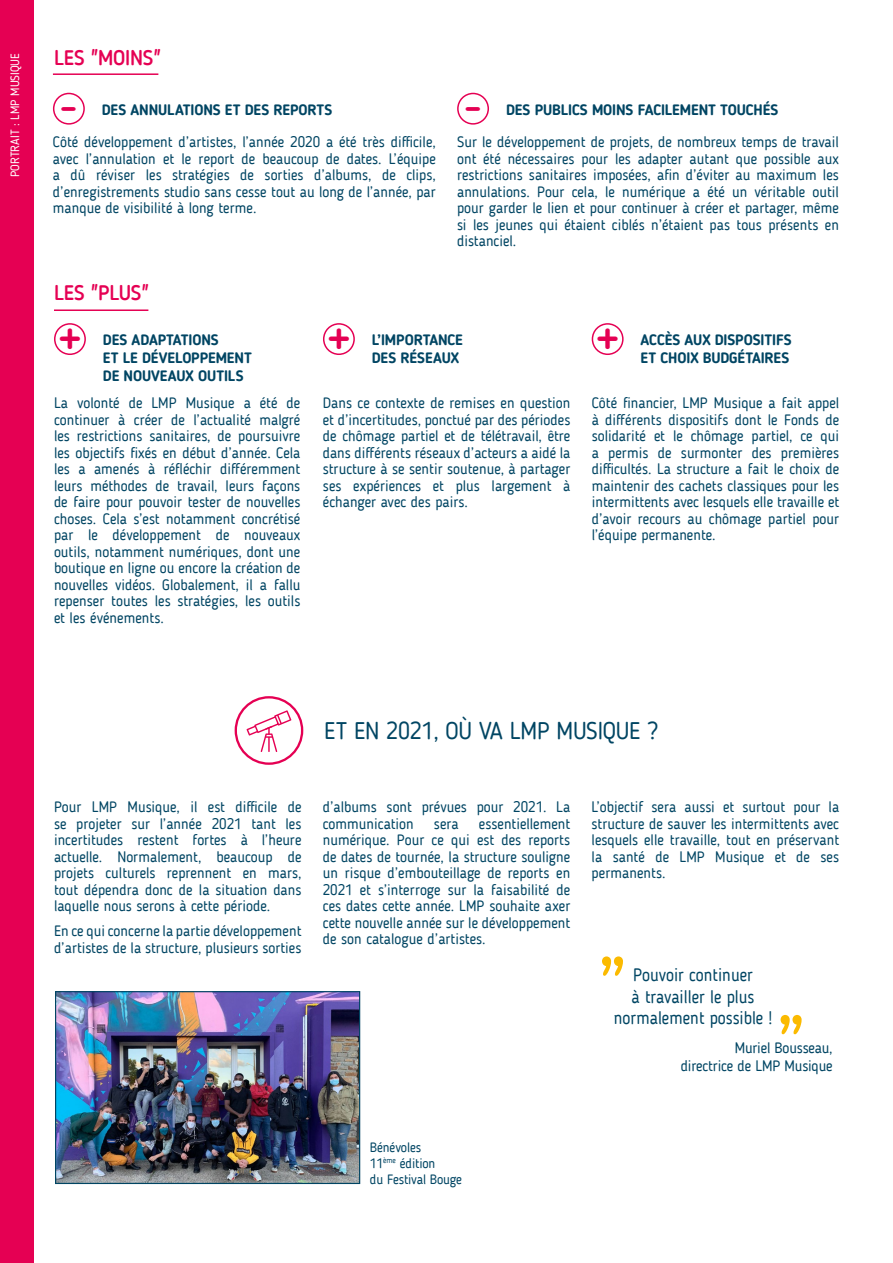
<style>
.page{position:relative;width:893px;height:1263px;background:#fff}
.page>*{position:absolute;margin:0;border:0;box-sizing:border-box;transform-origin:0 0}
.t1{font:500 40.5px "Blogger Sans";color:#e50053}
.t2{font:24px "Blogger Sans";letter-spacing:-.01em;color:#004563}
.t3{font:500 21px "Blogger Sans";letter-spacing:-.01em;color:#e50053}
.t4{font:18px/21.6px "Blogger Sans";color:#004563;text-align:center;scale:.96 1}
.t5{font:15px/16.5px "Blogger Sans";color:#004563;text-align:justify}
.t6{font:700 15px/18px "Blogger Sans";letter-spacing:-.01em;color:#004563}
.t7{font:13.5px/16.2px "Blogger Sans";letter-spacing:-.01em;color:#004563}
.t8{font:12px "Blogger Sans";color:#fff}
</style>
<div class="page">
<svg style="left:236px;top:697px;width:66px;height:67px"></svg>
<div style="left:235px;top:696px;width:68px;height:69px;border:2px solid #e50053;border-radius:50%"></div>
<svg style="left:246px;top:710px;width:45px;height:42px"></svg>
<div style="left:0;top:0;width:34px;height:1263px;background:#e50053"></div>
<hr style="left:53px;top:73px;width:105px;height:2px;background:#e50053">
<hr style="left:54px;top:309px;width:94px;height:2px;background:#e50053">
<div style="left:54px;top:323px;width:32px;height:32px;border:2px solid #e50053;border-radius:50%"></div>
<div style="left:323px;top:323px;width:32px;height:32px;border:2px solid #e50053;border-radius:50%"></div>
<div style="left:592px;top:323px;width:32px;height:32px;border:2px solid #e50053;border-radius:50%"></div>
<div style="left:53px;top:93px;width:32px;height:32px;border:2px solid #e50053;border-radius:50%"></div>
<div style="left:457px;top:93px;width:32px;height:32px;border:2px solid #e50053;border-radius:50%"></div>
<svg style="left:602px;top:956px;width:21px;height:20px"></svg>
<svg style="left:781px;top:1015px;width:21px;height:19px"></svg>
<img style="left:57px;top:993px;width:301px;height:189px">
<div style="left:55px;top:991px;width:305px;height:193px;border:1px solid #004563"></div>
<p class="t8" style="left:9px;top:177px;width:125px;rotate:-90deg">PORTRAIT : LMP MUSIQUE</p>
<h3 class="t3" style="left:54px;top:48px;width:108px">LES "MOINS"</h3>
<h1 class="t1" style="left:60px;top:87px;width:18px">-</h1>
<p class="t6" style="left:102px;top:102px;width:232px">DES ANNULATIONS ET DES REPORTS</p>
<p class="t5" style="left:53px;top:134px;width:384px">Côté développement d’artistes, l’année 2020 a été très difficile, avec l’annulation et le report de beaucoup de dates. L’équipe a dû réviser les stratégies de sorties d’albums, de clips, d’enregistrements studio sans cesse tout au long de l’année, par manque de visibilité à long terme.</p>
<h3 class="t3" style="left:54px;top:283px;width:97px">LES "PLUS"</h3>
<h1 class="t1" style="left:464px;top:87px;width:18px">-</h1>
<p class="t6" style="left:506px;top:102px;width:274px">DES PUBLICS MOINS FACILEMENT TOUCHÉS</p>
<p class="t5" style="left:457px;top:134px;width:383px">Sur le développement de projets, de nombreux temps de travail ont été nécessaires pour les adapter autant que possible aux restrictions sanitaires imposées, afin d’éviter au maximum les annulations. Pour cela, le numérique a été un véritable outil pour garder le lien et pour continuer à créer et partager, même si les jeunes qui étaient ciblés n’étaient pas tous présents en distanciel.</p>
<h1 class="t1" style="left:59px;top:319px;width:23px">+</h1>
<p class="t6" style="left:103px;top:331px;width:150px">DES ADAPTATIONS<br>ET LE DÉVELOPPEMENT<br>DE NOUVEAUX OUTILS</p>
<p class="t5" style="left:54px;top:396px;width:248px">La volonté de LMP Musique a été de continuer à créer de l’actualité malgré les restrictions sanitaires, de poursuivre les objectifs fixés en début d’année. Cela les a amenés à réfléchir différemment leurs méthodes de travail, leurs façons de faire pour pouvoir tester de nouvelles choses. Cela s’est notamment concrétisé par le développement de nouveaux outils, notamment numériques, dont une boutique en ligne ou encore la création de nouvelles vidéos. Globalement, il a fallu repenser toutes les stratégies, les outils et les événements.</p>
<h1 class="t1" style="left:328px;top:319px;width:23px">+</h1>
<p class="t6" style="left:372px;top:331px;width:93px">L’IMPORTANCE</p>
<p class="t6" style="left:372px;top:349px;width:89px">DES RÉSEAUX</p>
<h1 class="t1" style="left:597px;top:319px;width:23px">+</h1>
<p class="t6" style="left:641px;top:331px;width:152px">ACCÈS AUX DISPOSITIFS</p>
<p class="t6" style="left:641px;top:349px;width:150px">ET CHOIX BUDGÉTAIRES</p>
<p class="t5" style="left:323px;top:396px;width:249px">Dans ce contexte de remises en question et d’incertitudes, ponctué par des périodes de chômage partiel et de télétravail, être dans différents réseaux d’acteurs a aidé la structure à se sentir soutenue, à partager ses expériences et plus largement à échanger avec des pairs.</p>
<p class="t5" style="left:592px;top:396px;width:249px">Côté financier, LMP Musique a fait appel à différents dispositifs dont le Fonds de solidarité et le chômage partiel, ce qui a permis de surmonter des premières difficultés. La structure a fait le choix de maintenir des cachets classiques pour les intermittents avec lesquels elle travaille et d’avoir recours au chômage partiel pour l’équipe permanente.</p>
<h2 class="t2" style="left:324px;top:719px;width:336px">ET EN 2021, OÙ VA LMP MUSIQUE ?</h2>
<p class="t5" style="left:54px;top:800px;width:249px">Pour LMP Musique, il est difficile de se projeter sur l’année 2021 tant les incertitudes restent fortes à l’heure actuelle. Normalement, beaucoup de projets culturels reprennent en mars, tout dépendra donc de la situation dans laquelle nous serons à cette période.</p>
<p class="t5" style="left:54px;top:924px;width:249px">En ce qui concerne la partie développement d’artistes de la structure, plusieurs sorties</p>
<p class="t5" style="left:323px;top:800px;width:249px">d’albums sont prévues pour 2021. La communication</p>
<p class="t5" style="left:323px;top:816px;width:249px;text-indent:156px">essentiellement numérique. Pour ce qui est des reports de dates de tournée, la structure souligne un risque d’embouteillage de reports en 2021 et s’interroge sur la faisabilité de ces dates cette année. LMP souhaite axer cette nouvelle année sur le développement de son catalogue d’artistes.</p>
<p class="t5" style="left:434px;top:816px;width:26px">sera</p>
<p class="t5" style="left:592px;top:800px;width:249px">L’objectif sera aussi et surtout pour la structure de sauver les intermittents avec lesquels elle travaille, tout en préservant la santé de LMP Musique et de ses permanents.</p>
<p class="t4" style="left:614px;top:965px;width:167px">Pouvoir continuer<br>à travailler le plus normalement possible !</p>
<p class="t5" style="left:681px;top:1039px;width:154px;line-height:18px;text-align:right">Muriel Bousseau, directrice de LMP Musique</p>
<p class="t7" style="left:370px;top:1139px;width:93px">Bénévoles<br>11<sup>ème</sup> édition<br>du Festival Bouge</p>
</div>
